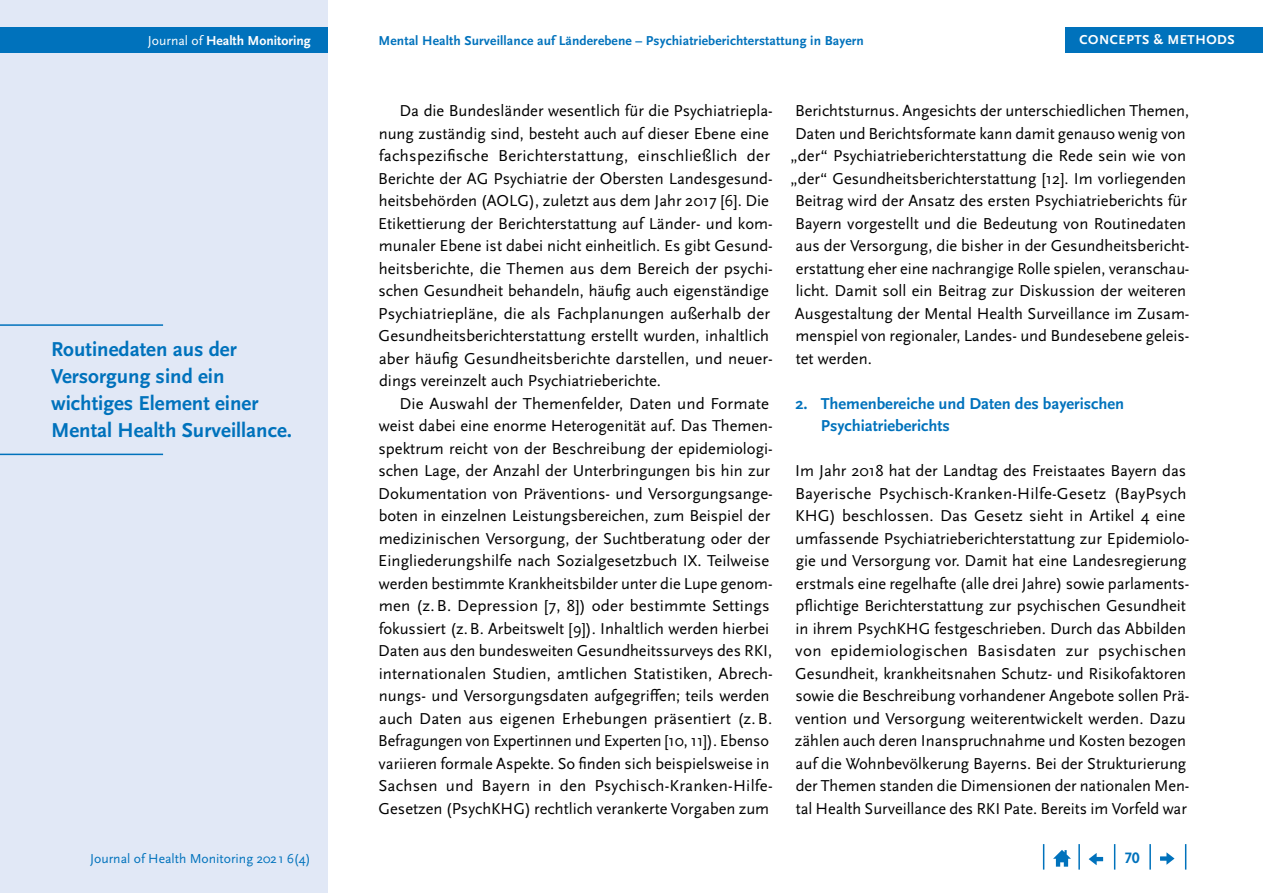
<style>
.page{position:relative;width:1263px;height:893px;background:#fff}
.page>*{position:absolute;margin:0;border:0;box-sizing:border-box;transform-origin:0 0}
.Zitat_Randspalte{font:700 21px/27px "Scala Sans Pro";color:#0072bc}
.Copy_Einzug{font:16.5px/22.5px "Scala Sans Pro";color:#000}
.Copy{font:16.5px/22.5px "Scala Sans Pro";color:#000}
.t1{font:700 16.5px/22.5px "Scala Sans Pro";color:#0072bc}
.t2{font:700 15.75px "Scala Sans Pro";color:#0072bc}
.t3{font:13.65px "Scala Sans Pro";color:#0072bc}
.t4{font:700 13.65px "Scala Sans Pro";color:#fff}
.t5{font:700 13.5px "Scala Sans Pro";letter-spacing:.01em;color:#0072bc}
.t6{font:700 13.5px "Scala Sans Pro";letter-spacing:.04em;color:#fff}
.s1{font-weight:400}
</style>
<div class="page">
<div style="left:0;top:0;width:327px;height:893px;background:#e1e8f6"></div>
<div style="left:0;top:28px;width:327px;height:25px;background:#0072bc"></div>
<svg style="left:1185px;top:844px;width:1px;height:26px"></svg>
<hr style="left:1149px;top:844px;width:2px;height:26px;background:#0072bc">
<svg style="left:1114px;top:844px;width:1px;height:26px"></svg>
<hr style="left:1078px;top:844px;width:2px;height:26px;background:#0072bc">
<svg style="left:1043px;top:844px;width:1px;height:26px"></svg>
<svg style="left:1053px;top:850px;width:18px;height:17px"></svg>
<svg style="left:1089px;top:853px;width:14px;height:12px"></svg>
<svg style="left:1160px;top:852px;width:14px;height:13px"></svg>
<div style="left:1065px;top:28px;width:198px;height:25px;background:#0072bc"></div>
<hr style="left:0;top:324px;width:163px;height:2px;background:#0072bc">
<hr style="left:0;top:454px;width:163px;height:1px;background:#0072bc">
<p class="t4" style="left:148px;top:33px;width:164px"><span class="s1">Journal of</span> Health Monitoring</p>
<p class="t5" style="left:378px;top:33px;width:487px">Mental Health Surveillance auf Länderebene – Psychiatrieberichterstattung in Bayern</p>
<p class="t6" style="left:1079px;top:32px;width:157px">CONCEPTS &amp; METHODS</p>
<p class="Zitat_Randspalte" style="left:51px;top:335px;width:243px">Routinedaten aus der<br>Versorgung sind ein wichtiges Element einer<br>Mental Health Surveillance.</p>
<p class="Copy_Einzug" style="left:378px;top:99px;width:396px;text-indent:21px">Da die Bundesländer wesentlich für die Psychiatriepla&shy;nung zuständig sind, besteht auch auf dieser Ebene eine fachspezifische Berichterstattung, einschließlich der Berichte der AG Psychiatrie der Obersten Landesgesund&shy;heitsbehörden (AOLG), zuletzt aus dem Jahr 2017 [6]. Die Etikettierung der Berichterstattung auf Länder- und kom&shy;munaler Ebene ist dabei nicht einheitlich. Es gibt Gesund&shy;heitsberichte, die Themen aus dem Bereich der psychi&shy;schen Gesundheit behandeln, häufig auch eigenständige Psychiatriepläne, die als Fachplanungen außerhalb der Gesundheitsberichterstattung erstellt wurden, inhaltlich aber häufig Gesundheitsberichte darstellen, und neuer&shy;dings vereinzelt auch Psychiatrieberichte.</p>
<p class="Copy_Einzug" style="left:378px;top:392px;width:396px;text-indent:21px">Die Auswahl der Themenfelder, Daten und Formate weist dabei eine enorme Heterogenität auf. Das Themen&shy;spektrum reicht von der Beschreibung der epidemiologi&shy;schen Lage, der Anzahl der Unterbringungen bis hin zur Dokumentation von Präventions- und Versorgungsange&shy;boten in einzelnen Leistungsbereichen, zum Beispiel der medizinischen Versorgung, der Suchtberatung oder der Eingliederungshilfe nach Sozialgesetzbuch IX. Teilweise werden bestimmte Krankheitsbilder unter die Lupe genom&shy;men (z.B. Depression [7, 8]) oder bestimmte Settings fokussiert (z.B. Arbeitswelt [9]). Inhaltlich werden hierbei Daten aus den bundesweiten Gesundheitssurveys des RKI, internationalen Studien, amtlichen Statistiken, Abrech&shy;nungs- und Versorgungsdaten aufgegriffen; teils werden auch Daten aus eigenen Erhebungen präsentiert (z.B.<br>Befragungen von Expertinnen und Experten [10, 11]). Ebenso variieren formale Aspekte. So finden sich beispielsweise in Sachsen und Bayern in den Psychisch-Kranken-Hilfe-Gesetzen (PsychKHG) rechtlich verankerte Vorgaben zum</p>
<p class="Copy_Einzug" style="left:795px;top:99px;width:396px">Berichtsturnus. Angesichts der unterschiedlichen Themen,</p>
<p class="Copy_Einzug" style="left:795px;top:122px;width:392px">Daten und Berichtsformate kann damit genauso wenig von</p>
<p class="Copy_Einzug" style="left:791px;top:144px;width:397px">„der“ Psychiatrieberichterstattung die Rede sein wie von</p>
<p class="Copy_Einzug" style="left:791px;top:167px;width:397px">„der“ Gesundheitsberichterstattung [12]. Im vorliegenden</p>
<p class="Copy_Einzug" style="left:795px;top:189px;width:393px">Beitrag wird der Ansatz des ersten Psychiatrieberichts für</p>
<p class="Copy_Einzug" style="left:795px;top:212px;width:393px">Bayern vorgestellt und die Bedeutung von Routinedaten</p>
<p class="Copy_Einzug" style="left:796px;top:234px;width:395px">aus der Versorgung, die bisher in der Gesundheitsbericht-</p>
<p class="Copy_Einzug" style="left:796px;top:257px;width:395px">erstattung eher eine nachrangige Rolle spielen, veranschau-</p>
<p class="Copy_Einzug" style="left:796px;top:279px;width:392px">licht. Damit soll ein Beitrag zur Diskussion der weiteren</p>
<p class="Copy_Einzug" style="left:795px;top:302px;width:396px">Ausgestaltung der Mental Health Surveillance im Zusam-</p>
<p class="Copy_Einzug" style="left:795px;top:324px;width:396px">menspiel von regionaler, Landes- und Bundesebene geleis-</p>
<p class="Copy_Einzug" style="left:796px;top:347px;width:78px">tet werden.</p>
<h3 class="t1" style="left:821px;top:392px;width:305px;text-indent:-26px">2. Themenbereiche und Daten des bayerischen<br>Psychiatrieberichts</h3>
<p class="Copy" style="left:795px;top:459px;width:396px">Im Jahr 2018 hat der Landtag des Freistaates Bayern das Bayerische Psychisch-Kranken-Hilfe-Gesetz (BayPsych KHG) beschlossen. Das Gesetz sieht in Artikel 4 eine umfassende Psychiatrieberichterstattung zur Epidemiolo&shy;gie und Versorgung vor. Damit hat eine Landesregierung erstmals eine regelhafte (alle drei Jahre) sowie parlaments&shy;pflichtige Berichterstattung zur psychischen Gesundheit in ihrem PsychKHG festgeschrieben. Durch das Abbilden von epidemiologischen Basisdaten zur psychischen Gesundheit, krankheitsnahen Schutz- und Risikofaktoren sowie die Beschreibung vorhandener Angebote sollen Prä&shy;vention und Versorgung weiterentwickelt werden. Dazu zählen auch deren Inanspruchnahme und Kosten bezogen auf die Wohnbevölkerung Bayerns. Bei der Strukturierung der Themen standen die Dimensionen der nationalen Men&shy;tal Health Surveillance des RKI Pate. Bereits im Vorfeld war</p>
<p class="t3" style="left:90px;top:850px;width:222px">Journal of Health Monitoring 2021 6(4)</p>
<p class="t2" style="left:1125px;top:849px;width:16px">70</p>
</div>
